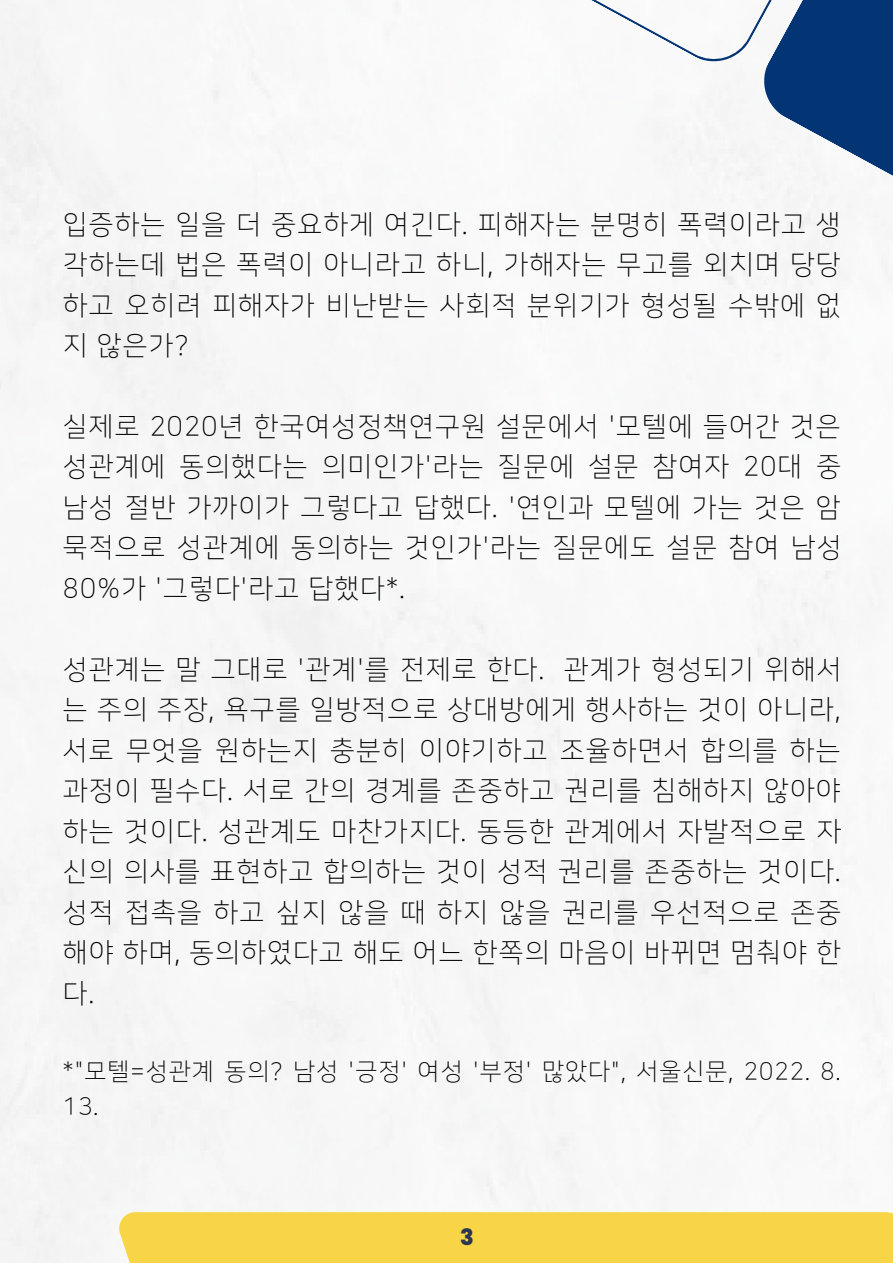
<style>
.page{position:relative;width:893px;height:1264px;background:#fff}
.page>*{position:absolute;margin:0;border:0;box-sizing:border-box;transform-origin:0 0}
.t1{font:27px/40.5px "Nanum Square L";letter-spacing:.05em;color:#000;text-align:justify}
.t2{font:24px/34.8px "Nanum Square L";letter-spacing:.05em;color:#000}
.t3{font:800 22.5px "Poppins";color:#2a3652}
</style>
<div class="page">
<div style="left:118px;top:1212px;width:774px;height:50px;background:#f8d546"></div>
<svg style="left:762px;top:0;width:130px;height:401px"></svg>
<svg style="left:424px;top:0;width:419px;height:63px"></svg>
<p class="t1" style="left:63px;top:204px;width:779px">입증하는 일을 더 중요하게 여긴다. 피해자는 분명히 폭력이라고 생 각하는데 법은 폭력이 아니라고 하니, 가해자는 무고를 외치며 당당 하고 오히려 피해자가 비난받는 사회적 분위기가 형성될 수밖에 없 지 않은가?</p>
<p class="t1" style="left:63px;top:406px;width:779px">실제로 2020년 한국여성정책연구원 설문에서 '모텔에 들어간 것은 성관계에 동의했다는 의미인가'라는 질문에 설문 참여자 20대 중 남성 절반 가까이가 그렇다고 답했다. '연인과 모텔에 가는 것은 암 묵적으로 성관계에 동의하는 것인가'라는 질문에도 설문 참여 남성 80%가 '그렇다'라고 답했다*.</p>
<p class="t1" style="left:63px;top:649px;width:779px">성관계는 말 그대로 '관계'를 전제로 한다. 관계가 형성되기 위해서 는 주의 주장, 욕구를 일방적으로 상대방에게 행사하는 것이 아니라, 서로 무엇을 원하는지 충분히 이야기하고 조율하면서 합의를 하는 과정이 필수다. 서로 간의 경계를 존중하고 권리를 침해하지 않아야 하는 것이다. 성관계도 마찬가지다. 동등한 관계에서 자발적으로 자 신의 의사를 표현하고 합의하는 것이 성적 권리를 존중하는 것이다. 성적 접촉을 하고 싶지 않을 때 하지 않을 권리를 우선적으로 존중 해야 하며, 동의하였다고 해도 어느 한쪽의 마음이 바뀌면 멈춰야 한 다.</p>
<p class="t2" style="left:63px;top:1054px;width:779px">*"모텔=성관계 동의? 남성 '긍정' 여성 '부정' 많았다", 서울신문, 2022. 8.<br>13.</p>
<p class="t3" style="left:460px;top:1220px;width:15px">3</p>
</div>
